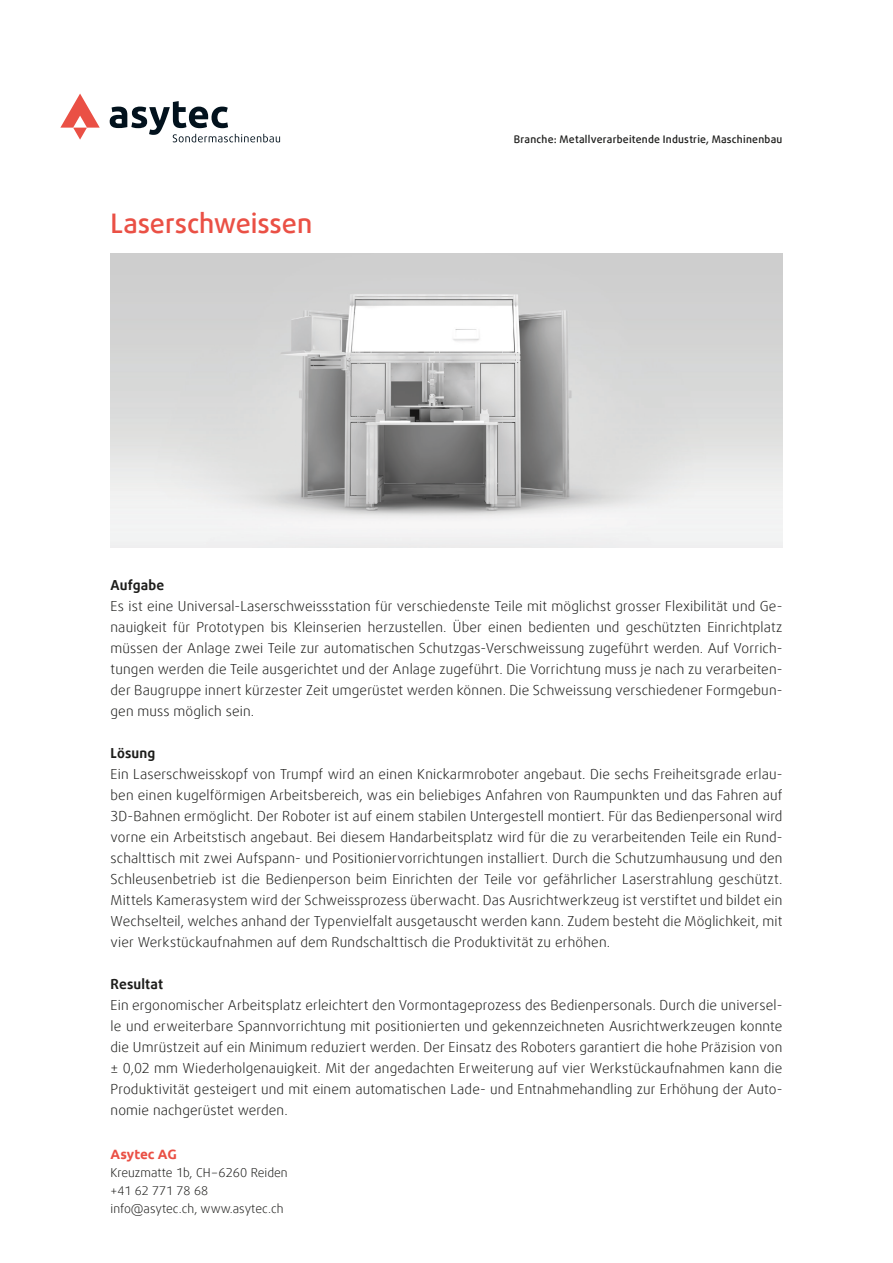
<style>
.page{position:relative;width:893px;height:1263px;background:#fff}
.page>*{position:absolute;margin:0;border:0;box-sizing:border-box;transform-origin:0 0}
.t1{font:500 27px "Daxline Offc";letter-spacing:-.005em;color:#ea5045}
.t2{font:300 13.8px/21px "Daxline Offc";letter-spacing:.01em;color:#1d1d1b;text-align:justify}
.t3{font:700 13.8px "Daxline Offc";letter-spacing:.01em;color:#1d1d1b}
.t4{font:700 13.5px "Ubuntu";color:#ea5045}
.t5{font:300 12.3px "Daxline Offc";color:#1d1d1b}
.t6{font:300 12px "Daxline Offc";color:#1d1d1b}
.t7{font:500 10.5px "Daxline Offc";letter-spacing:.025em;color:#1d1d1b}
</style>
<div class="page">
<svg style="left:110px;top:101px;width:170px;height:41px"></svg>
<svg style="left:60px;top:94px;width:40px;height:46px"></svg>
<img style="left:111px;top:254px;width:671px;height:293px">
<h1 class="t1" style="left:111px;top:205px;width:203px">Laserschweissen</h1>
<p class="t7" style="left:514px;top:132px;width:270px">Branche: Metallverarbeitende Industrie, Maschinenbau</p>
<p class="t3" style="left:111px;top:575px;width:55px">Aufgabe</p>
<p class="t2" style="left:111px;top:595px;width:673px">Es ist eine Universal-Laserschweissstation für verschiedenste Teile mit möglichst grosser Flexibilität und Ge&shy;nauigkeit für Prototypen bis Kleinserien herzustellen. Über einen bedienten und geschützten Einrichtplatz müssen der Anlage zwei Teile zur automatischen Schutzgas-Verschweissung zugeführt werden. Auf Vorrich&shy;tungen werden die Teile ausgerichtet und der Anlage zugeführt. Die Vorrichtung muss je nach zu verarbeiten&shy;der Baugruppe innert kürzester Zeit umgerüstet werden können. Die Schweissung verschiedener Formgebun&shy;gen muss möglich sein.</p>
<p class="t3" style="left:111px;top:743px;width:46px">Lösung</p>
<p class="t2" style="left:111px;top:763px;width:673px">Ein Laserschweisskopf von Trumpf wird an einen Knickarmroboter angebaut. Die sechs Freiheitsgrade erlau&shy;ben einen kugelförmigen Arbeitsbereich, was ein beliebiges Anfahren von Raumpunkten und das Fahren auf 3D-Bahnen ermöglicht. Der Roboter ist auf einem stabilen Untergestell montiert. Für das Bedienpersonal wird vorne ein Arbeitstisch angebaut. Bei diesem Handarbeitsplatz wird für die zu verarbeitenden Teile ein Rund&shy;schalttisch mit zwei Aufspann- und Positioniervorrichtungen installiert. Durch die Schutzumhausung und den Schleusenbetrieb ist die Bedienperson beim Einrichten der Teile vor gefährlicher Laserstrahlung geschützt.<br>Mittels Kamerasystem wird der Schweissprozess überwacht. Das Ausrichtwerkzeug ist verstiftet und bildet ein Wechselteil, welches anhand der Typenvielfalt ausgetauscht werden kann. Zudem besteht die Möglichkeit, mit vier Werkstückaufnahmen auf dem Rundschalttisch die Produktivität zu erhöhen.</p>
<p class="t3" style="left:111px;top:975px;width:54px">Resultat</p>
<p class="t2" style="left:111px;top:994px;width:673px">Ein ergonomischer Arbeitsplatz erleichtert den Vormontageprozess des Bedienpersonals. Durch die universel&shy;le und erweiterbare Spannvorrichtung mit positionierten und gekennzeichneten Ausrichtwerkzeugen konnte die Umrüstzeit auf ein Minimum reduziert werden. Der Einsatz des Roboters garantiert die hohe Präzision von ± 0,02 mm Wiederholgenauigkeit. Mit der angedachten Erweiterung auf vier Werkstückaufnahmen kann die Produktivität gesteigert und mit einem automatischen Lade- und Entnahmehandling zur Erhöhung der Auto&shy;nomie nachgerüstet werden.</p>
<p class="t4" style="left:111px;top:1146px;width:68px">Asytec AG</p>
<p class="t5" style="left:111px;top:1164px;width:179px">Kreuzmatte 1b, CH–6260 Reiden</p>
<p class="t6" style="left:111px;top:1182px;width:99px">+41 62 771 78 68</p>
<p class="t5" style="left:111px;top:1200px;width:175px">info@asytec.ch, www.asytec.ch</p>
</div>
